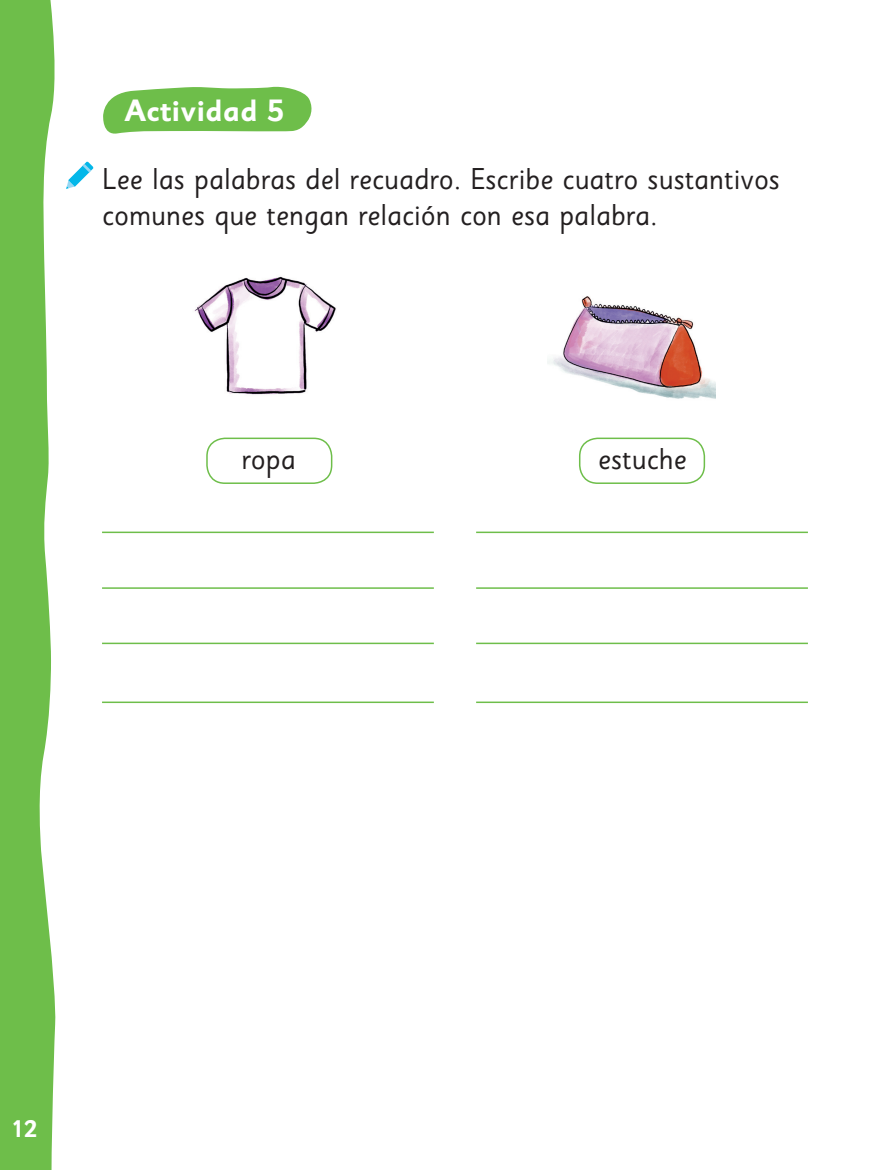
<style>
.page{position:relative;width:893px;height:1170px;background:#fff}
.page>*{position:absolute;margin:0;border:0;box-sizing:border-box;transform-origin:0 0}
.t1{font:700 30.75px "Sassoon Sans Std";color:#fff}
.t2{font:30px/36px "Sassoon Sans Std";color:#231f20}
.t3{font:700 24px "Sassoon Sans Std";color:#fff}
</style>
<div class="page">
<svg style="left:0;top:0;width:56px;height:1169px;background:#7ac359"></svg>
<svg style="left:103px;top:86px;width:209px;height:48px;background:#83c765"></svg>
<div style="left:206px;top:437px;width:126px;height:47px;border:2px solid #6ebe4a;border-radius:18px"></div>
<div style="left:579px;top:437px;width:126px;height:47px;border:2px solid #6ebe4a;border-radius:18px"></div>
<hr style="left:102px;top:531px;width:332px;height:2px;background:#6ebe4a">
<hr style="left:476px;top:531px;width:332px;height:2px;background:#6ebe4a">
<hr style="left:102px;top:587px;width:332px;height:1px;background:#6ebe4a">
<hr style="left:476px;top:587px;width:332px;height:1px;background:#6ebe4a">
<hr style="left:102px;top:642px;width:332px;height:2px;background:#6ebe4a">
<hr style="left:102px;top:701px;width:332px;height:2px;background:#6ebe4a">
<hr style="left:476px;top:642px;width:332px;height:2px;background:#6ebe4a">
<hr style="left:476px;top:701px;width:332px;height:2px;background:#6ebe4a">
<img style="left:548px;top:296px;width:167px;height:103px">
<img style="left:194px;top:276px;width:142px;height:119px">
<svg style="left:66px;top:161px;width:27px;height:28px"></svg>
<p class="t1" style="left:124px;top:92px;width:161px">Actividad 5</p>
<p class="t2" style="left:102px;top:161px;width:679px">Lee las palabras del recuadro. Escribe cuatro sustantivos comunes que tengan relación con esa palabra.</p>
<p class="t2" style="left:241px;top:441px;width:56px">ropa</p>
<p class="t2" style="left:598px;top:441px;width:90px">estuche</p>
<p class="t3" style="left:11px;top:1113px;width:28px">12</p>
</div>
